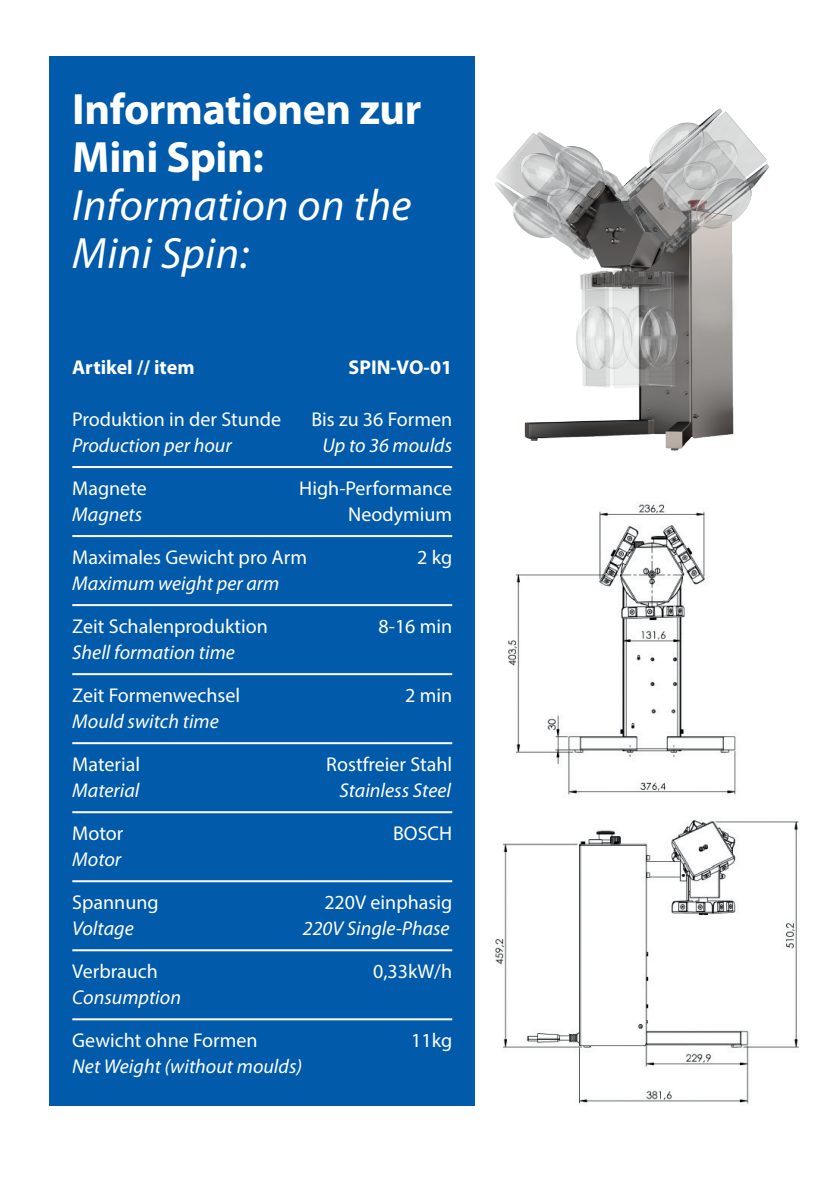
<style>
.page{position:relative;width:828px;height:1191px;background:#fff}
.page>*{position:absolute;margin:0;border:0;box-sizing:border-box;transform-origin:0 0}
.U2_D{font:700 44px/48px "Myriad Pro";letter-spacing:-.01em;color:#fff}
.U2_D-2{font:italic 44px "Myriad Pro";letter-spacing:.01em;color:#fff}
.Fließtext_D{font:20px "Myriad Pro";color:#fff}
.Fließtext_D-2{font:italic 20px "Myriad Pro";color:#fff}
.Fließtext_D-3{font:700 20px "Myriad Pro";color:#fff}
</style>
<div class="page">
<img style="left:493px;top:504px;width:307px;height:600px">
<img style="left:495px;top:108px;width:274px;height:343px">
<div style="left:50px;top:57px;width:425px;height:1049px;background:#015aaa"></div>
<hr style="left:72px;top:466px;width:380px;height:2px;background:#fff">
<hr style="left:72px;top:535px;width:380px;height:2px;background:#fff">
<hr style="left:72px;top:604px;width:380px;height:2px;background:#fff">
<hr style="left:72px;top:673px;width:380px;height:2px;background:#fff">
<hr style="left:72px;top:742px;width:380px;height:2px;background:#fff">
<hr style="left:72px;top:811px;width:380px;height:2px;background:#fff">
<hr style="left:72px;top:880px;width:380px;height:2px;background:#fff">
<hr style="left:72px;top:949px;width:380px;height:2px;background:#fff">
<hr style="left:72px;top:1018px;width:380px;height:2px;background:#fff">
<p class="U2_D" style="left:72px;top:83px;width:351px">Informationen zur<br>Mini Spin:</p>
<p class="U2_D-2" style="left:72px;top:178px;width:341px">Information on the</p>
<p class="U2_D-2" style="left:72px;top:226px;width:178px">Mini Spin:</p>
<p class="Fließtext_D-3" style="left:72px;top:354px;width:124px">Artikel // item</p>
<p class="Fließtext_D-3" style="left:348px;top:354px;width:105px">SPIN-VO-01</p>
<p class="Fließtext_D" style="left:72px;top:407px;width:210px">Produktion in der Stunde</p>
<p class="Fließtext_D" style="left:311px;top:407px;width:142px">Bis zu 36 Formen</p>
<p class="Fließtext_D-2" style="left:72px;top:433px;width:161px">Production per hour</p>
<p class="Fließtext_D-2" style="left:322px;top:433px;width:131px">Up to 36 moulds</p>
<p class="Fließtext_D" style="left:72px;top:476px;width:76px">Magnete</p>
<p class="Fließtext_D" style="left:299px;top:476px;width:155px">High-Performance</p>
<p class="Fließtext_D-2" style="left:72px;top:502px;width:71px">Magnets</p>
<p class="Fließtext_D" style="left:348px;top:502px;width:105px">Neodymium</p>
<p class="Fließtext_D" style="left:72px;top:545px;width:236px">Maximales Gewicht pro Arm</p>
<p class="Fließtext_D" style="left:417px;top:545px;width:37px">2 kg</p>
<p class="Fließtext_D-2" style="left:72px;top:571px;width:209px">Maximum weight per arm</p>
<p class="Fließtext_D" style="left:72px;top:614px;width:197px">Zeit Schalenproduktion</p>
<p class="Fließtext_D" style="left:379px;top:614px;width:75px">8-16 min</p>
<p class="Fließtext_D-2" style="left:72px;top:640px;width:164px">Shell formation time</p>
<p class="Fließtext_D" style="left:72px;top:683px;width:169px">Zeit Formenwechsel</p>
<p class="Fließtext_D" style="left:405px;top:683px;width:48px">2 min</p>
<p class="Fließtext_D-2" style="left:72px;top:709px;width:148px">Mould switch time</p>
<p class="Fließtext_D" style="left:72px;top:752px;width:69px">Material</p>
<p class="Fließtext_D" style="left:326px;top:752px;width:127px">Rostfreier Stahl</p>
<p class="Fließtext_D-2" style="left:72px;top:778px;width:69px">Material</p>
<p class="Fließtext_D-2" style="left:339px;top:778px;width:113px">Stainless Steel</p>
<p class="Fließtext_D" style="left:72px;top:821px;width:53px">Motor</p>
<p class="Fließtext_D" style="left:393px;top:821px;width:61px">BOSCH</p>
<p class="Fließtext_D-2" style="left:72px;top:847px;width:51px">Motor</p>
<p class="Fließtext_D" style="left:72px;top:890px;width:88px">Spannung</p>
<p class="Fließtext_D" style="left:324px;top:890px;width:129px">220V einphasig</p>
<p class="Fließtext_D-2" style="left:72px;top:916px;width:63px">Voltage</p>
<p class="Fließtext_D-2" style="left:303px;top:916px;width:148px">220V Single-Phase</p>
<p class="Fließtext_D" style="left:72px;top:959px;width:87px">Verbrauch</p>
<p class="Fließtext_D" style="left:373px;top:959px;width:81px">0,33kW/h</p>
<p class="Fließtext_D-2" style="left:72px;top:985px;width:110px">Consumption</p>
<p class="Fließtext_D" style="left:72px;top:1028px;width:187px">Gewicht ohne Formen</p>
<p class="Fließtext_D" style="left:411px;top:1028px;width:43px">11kg</p>
<p class="Fließtext_D-2" style="left:72px;top:1054px;width:231px">Net Weight (without moulds)</p>
</div>
